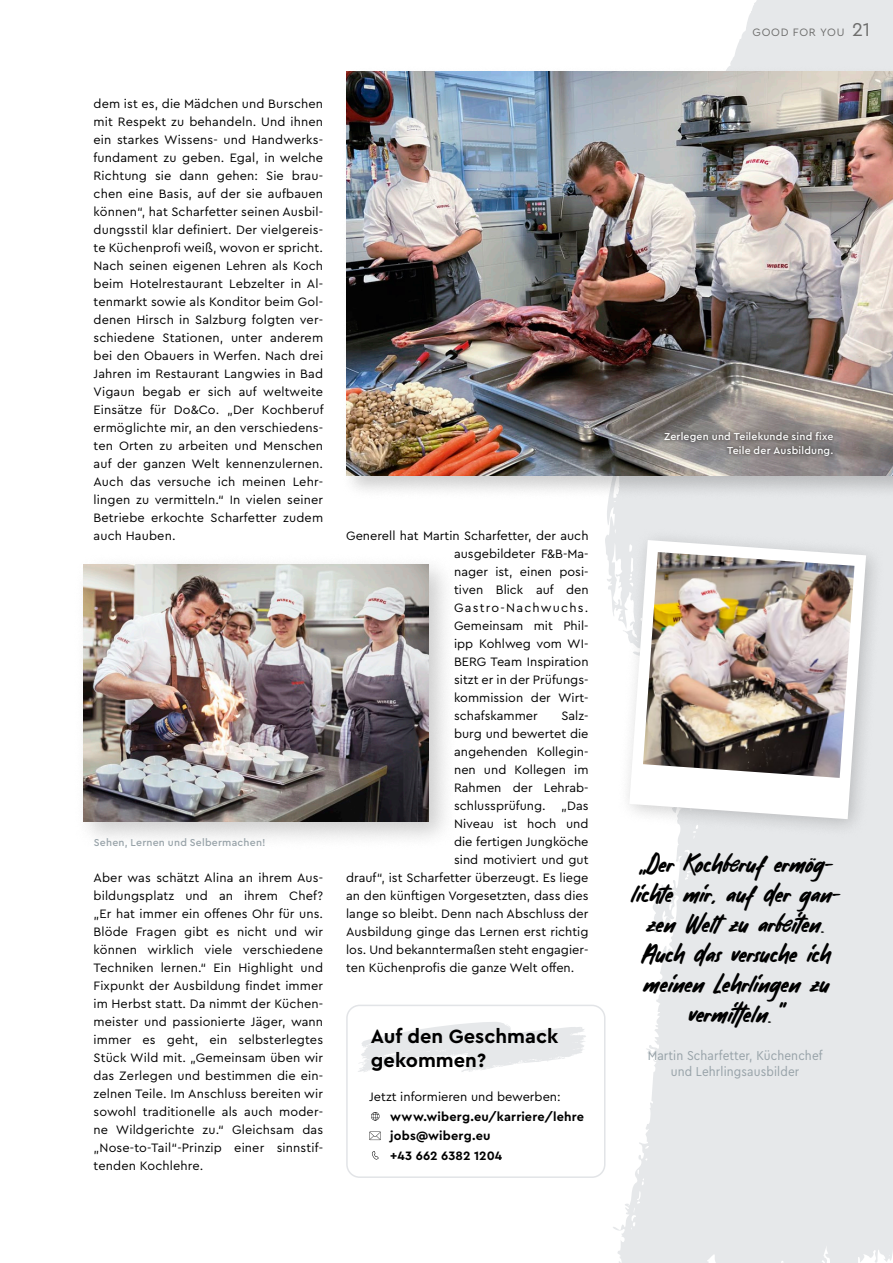
<style>
.page{position:relative;width:893px;height:1263px;background:#fff}
.page>*{position:absolute;margin:0;border:0;box-sizing:border-box;transform-origin:0 0}
.t1{font:43.5px "Youthink";letter-spacing:.01em;color:#000;scale:1.05 1}
.t2{font:700 20.1px/23.4px "Cera Pro";color:#000}
.t3{font:13.5px/16.5px "Cera Compact Pro";letter-spacing:.01em;color:#98a3a9;text-align:center}
.t4{font:12.75px/18px "Cera Pro";color:#000;text-align:justify}
.t5{font:700 12.75px/19.5px "Cera Pro";letter-spacing:.015em;color:#000}
.t6{font:11.25px "Cera Pro";letter-spacing:.07em;color:#6e6e6d}
.t7{font:500 10.5px/13.5px "Cera Pro";letter-spacing:.02em;color:#fff;text-align:right}
.t8{font:500 10.5px "Cera Pro";letter-spacing:.02em;color:#98a3a9}
.s1{font-size:19.5px}
</style>
<div class="page">
<div style="left:340px;top:66px;width:553px;height:434px;background:#000;opacity:.2"></div>
<img style="left:346px;top:72px;width:203px;height:403px">
<div style="left:346px;top:1005px;width:259px;height:173px;border:2px solid #e2e4e7;border-radius:13px"></div>
<svg style="left:371px;top:1112px;width:8px;height:8px"></svg>
<svg style="left:369px;top:1131px;width:12px;height:9px"></svg>
<svg style="left:372px;top:1151px;width:7px;height:8px"></svg>
<div style="left:73px;top:553px;width:385px;height:298px;background:#000;opacity:.2"></div>
<img style="left:84px;top:564px;width:345px;height:257px">
<img style="left:549px;top:66px;width:344px;height:1112px">
<p class="t4" style="left:94px;top:94px;width:231px">dem ist es, die Mädchen und Burschen mit Respekt zu behandeln. Und ihnen ein starkes Wissens- und Handwerks&shy;fundament zu geben. Egal, in welche Richtung sie dann gehen: Sie brau&shy;chen eine Basis, auf der sie aufbauen können“, hat Scharfetter seinen Ausbil&shy;dungsstil klar definiert. Der vielgereis&shy;te Küchenprofi weiß, wovon er spricht.<br>Nach seinen eigenen Lehren als Koch beim Hotelrestaurant Lebzelter in Al&shy;tenmarkt sowie als Konditor beim Gol&shy;denen Hirsch in Salzburg folgten ver&shy;schiedene Stationen, unter anderem bei den Obauers in Werfen. Nach drei Jahren im Restaurant Langwies in Bad Vigaun begab er sich auf weltweite Einsätze für Do&amp;Co. „Der Kochberuf ermöglichte mir, an den verschiedens&shy;ten Orten zu arbeiten und Menschen auf der ganzen Welt kennenzulernen.<br>Auch das versuche ich meinen Lehr&shy;lingen zu vermitteln.“ In vielen seiner Betriebe erkochte Scharfetter zudem auch Hauben.</p>
<p class="t8" style="left:94px;top:836px;width:173px">Sehen, Lernen und Selbermachen!</p>
<p class="t4" style="left:94px;top:868px;width:231px">Aber was schätzt Alina an ihrem Aus&shy;bildungsplatz und an ihrem Chef? „Er hat immer ein offenes Ohr für uns.<br>Blöde Fragen gibt es nicht und wir können wirklich viele verschiedene Techniken lernen.“ Ein Highlight und Fixpunkt der Ausbildung findet immer im Herbst statt. Da nimmt der Küchen&shy;meister und passionierte Jäger, wann immer es geht, ein selbsterlegtes Stück Wild mit. „Gemeinsam üben wir das Zerlegen und bestimmen die ein&shy;zelnen Teile. Im Anschluss bereiten wir sowohl traditionelle als auch moder&shy;ne Wildgerichte zu.“ Gleichsam das „Nose-to-Tail“-Prinzip einer sinnstif&shy;tenden Kochlehre.</p>
<p class="t4" style="left:454px;top:526px;width:136px;text-indent:-108px">Generell hat Martin Scharfetter, der auch ausgebildeter F&amp;B-Ma&shy;nager ist, einen posi&shy;tiven Blick auf den Gastro-Nachwuchs.<br>Gemeinsam mit Phil&shy;ipp Kohlweg vom WI-BERG Team Inspiration sitzt er in der Prüfungs&shy;kommission der Wirt&shy;schafskammer</p>
<p class="t4" style="left:561px;top:706px;width:29px">Salz-</p>
<p class="t4" style="left:454px;top:724px;width:136px">burg und bewertet die</p>
<p class="t4" style="left:454px;top:742px;width:136px">angehenden Kollegin-</p>
<p class="t4" style="left:454px;top:760px;width:136px">nen und Kollegen im</p>
<p class="t4" style="left:454px;top:778px;width:136px">Rahmen der Lehrab-</p>
<p class="t4" style="left:454px;top:796px;width:136px">schlussprüfung. „Das</p>
<p class="t4" style="left:454px;top:814px;width:136px">Niveau ist hoch und</p>
<p class="t4" style="left:454px;top:832px;width:136px">die fertigen Jungköche</p>
<p class="t4" style="left:454px;top:850px;width:136px">sind motiviert und gut</p>
<p class="t4" style="left:346px;top:868px;width:244px">drauf“, ist Scharfetter überzeugt. Es liege</p>
<p class="t4" style="left:346px;top:886px;width:244px">an den künftigen Vorgesetzten, dass dies</p>
<p class="t4" style="left:346px;top:904px;width:244px">lange so bleibt. Denn nach Abschluss der</p>
<p class="t4" style="left:346px;top:922px;width:244px">Ausbildung ginge das Lernen erst richtig</p>
<p class="t4" style="left:346px;top:940px;width:244px">los. Und bekanntermaßen steht engagier-</p>
<p class="t4" style="left:346px;top:958px;width:230px">ten Küchenprofis die ganze Welt offen.</p>
<h2 class="t2" style="left:371px;top:1024px;width:189px">Auf den Geschmack gekommen?</h2>
<p class="t4" style="left:369px;top:1087px;width:193px">Jetzt informieren und bewerben:</p>
<p class="t5" style="left:390px;top:1106px;width:195px">www.wiberg.eu/karriere/lehre jobs@wiberg.eu<br>+43 662 6382 1204</p>
<p class="t6" style="left:752px;top:25px;width:119px">GOOD FOR YOU <span class="s1">21</span></p>
<p class="t7" style="left:664px;top:430px;width:171px">Zerlegen und Teilekunde sind fixe<br>Teile der Ausbildung.</p>
<h1 class="t1" style="left:639px;top:831px;width:186px">„Der Kochberuf ermög-</h1>
<h1 class="t1" style="left:632px;top:861px;width:201px">lichte mir, auf der gan-</h1>
<h1 class="t1" style="left:647px;top:891px;width:172px">zen Welt zu arbeiten.</h1>
<h1 class="t1" style="left:642px;top:921px;width:181px">Auch das versuche ich</h1>
<h1 class="t1" style="left:643px;top:951px;width:179px">meinen Lehrlingen zu</h1>
<h1 class="t1" style="left:688px;top:981px;width:93px">vermitteln.“</h1>
<p class="t3" style="left:648px;top:1046px;width:176px">Martin Scharfetter, Küchenchef und Lehrlingsausbilder</p>
</div>
